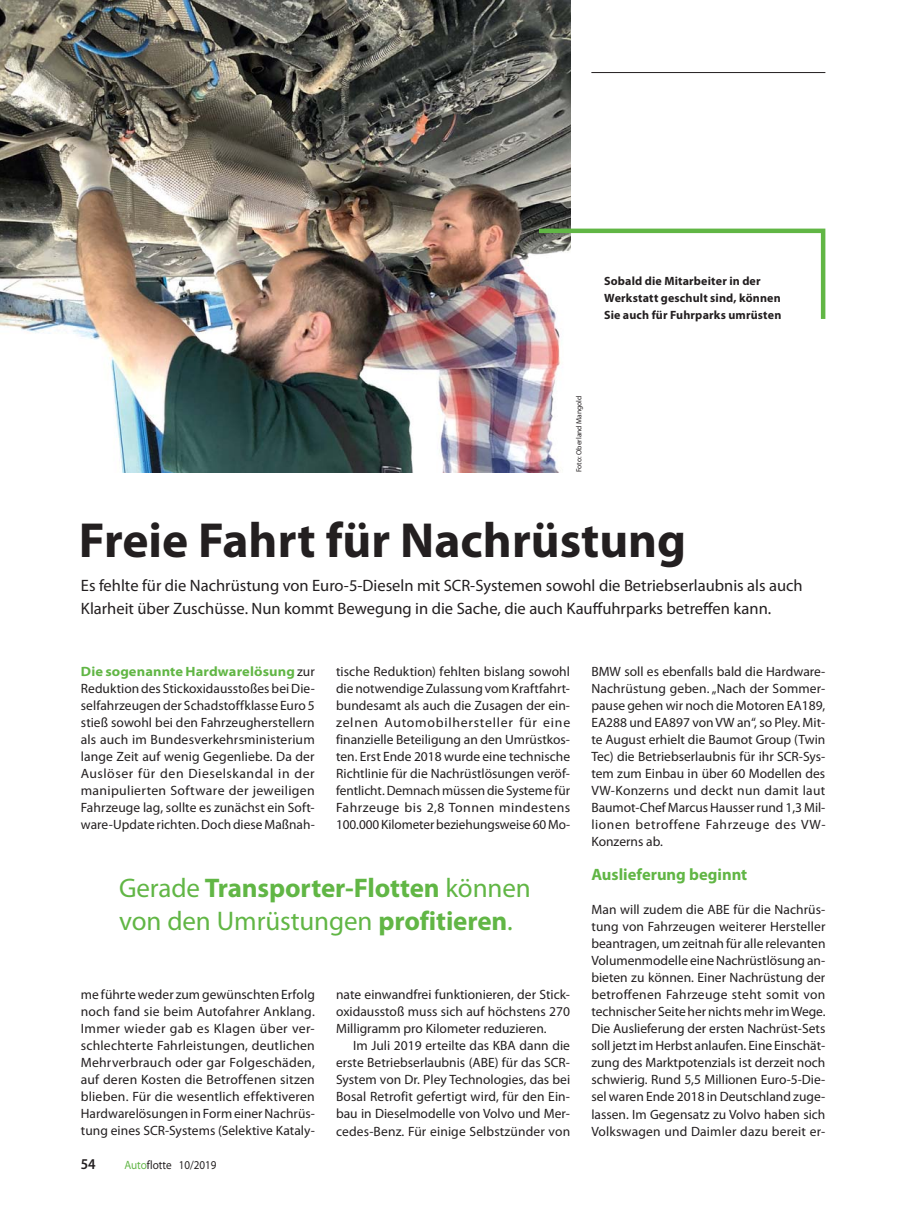
<style>
.page{position:relative;width:919px;height:1212px;background:#fff}
.page>*{position:absolute;margin:0;border:0;box-sizing:border-box;transform-origin:0 0}
.t1{font:700 49.5px "Myriad Pro";color:#231f20}
.t2{font:27px/33px "Myriad Pro";letter-spacing:-.005em;color:#61b645}
.t3{font:16.5px/22.5px "Myriad Pro";color:#231f20}
.t4{font:700 16.5px "Myriad Pro";color:#61b645}
.t5{font:600 semi-condensed 15px "Myriad Pro";color:#231f20}
.t6{font:13.5px/17px "Myriad Pro";color:#231f20;text-align:justify}
.t7{font:700 12px/17px "Myriad Pro";letter-spacing:.015em;color:#231f20}
.t8{font:semi-expanded 12px "Myriad Pro";color:#231f20;scale:.85 1}
.t9{font:7.5px "Myriad Pro";color:#231f20}
.s1{font-weight:700;font-stretch:semi-expanded;color:#61b645}
.s2{font-weight:700}
.s3{color:#61b645}
</style>
<div class="page">
<hr style="left:591px;top:72px;width:234px;height:1px;background:#231f20">
<img style="left:0;top:0;width:570px;height:472px">
<svg style="left:534px;top:226px;width:292px;height:97px"></svg>
<p class="t7" style="left:604px;top:274px;width:179px">Sobald die Mitarbeiter in der<br>Werkstatt geschult sind, können<br>Sie auch für Fuhrparks umrüsten</p>
<p class="t9" style="left:576px;top:472px;width:78px;rotate:-90deg">Foto: Oberland Mangold</p>
<h1 class="t1" style="left:79px;top:522px;width:608px">Freie Fahrt für Nachrüstung</h1>
<p class="t3" style="left:81px;top:576px;width:723px">Es fehlte für die Nachrüstung von Euro-5-Dieseln mit SCR-Systemen sowohl die Betriebserlaubnis als auch<br>Klarheit über Zuschüsse. Nun kommt Bewegung in die Sache, die auch Kauffuhrparks betreffen kann.</p>
<p class="t6" style="left:81px;top:664px;width:235px"><span class="s1">Die sogenannte Hardwarelösung</span> zur Reduktion des Stickoxidausstoßes bei Die&shy;selfahrzeugen der Schadstoffklasse Euro 5 stieß sowohl bei den Fahrzeugherstellern als auch im Bundesverkehrsministerium lange Zeit auf wenig Gegenliebe. Da der Auslöser für den Dieselskandal in der manipulierten Software der jeweiligen Fahrzeuge lag, sollte es zunächst ein Soft&shy;ware-Update richten. Doch diese Maßnah-</p>
<p class="t6" style="left:336px;top:664px;width:235px">tische Reduktion) fehlten bislang sowohl die notwendige Zulassung vom Kraftfahrt&shy;bundesamt als auch die Zusagen der ein&shy;zelnen Automobilhersteller für eine finanzielle Beteiligung an den Umrüstkos&shy;ten. Erst Ende 2018 wurde eine technische Richtlinie für die Nachrüstlösungen veröf&shy;fentlicht. Demnach müssen die Systeme für Fahrzeuge bis 2,8 Tonnen mindestens 100.000 Kilometer beziehungsweise 60 Mo-</p>
<h2 class="t2" style="left:119px;top:874px;width:413px">Gerade <span class="s2">Transporter-Flotten</span> können von den Umrüstungen <span class="s2">profitieren</span>.</h2>
<p class="t6" style="left:81px;top:988px;width:235px">me führte weder zum gewünschten Erfolg noch fand sie beim Autofahrer Anklang.<br>Immer wieder gab es Klagen über ver&shy;schlechterte Fahrleistungen, deutlichen Mehrverbrauch oder gar Folgeschäden, auf deren Kosten die Betroffenen sitzen blieben. Für die wesentlich effektiveren Hardwarelösungen in Form einer Nachrüs&shy;tung eines SCR-Systems (Selektive Kataly-</p>
<p class="t5" style="left:81px;top:1155px;width:16px">54</p>
<p class="t8" style="left:124px;top:1158px;width:110px"><span class="s3">Auto</span>flotte 10/2019</p>
<p class="t6" style="left:336px;top:988px;width:235px">nate einwandfrei funktionieren, der Stick&shy;oxidausstoß muss sich auf höchstens 270<br>Milligramm pro Kilometer reduzieren.</p>
<p class="t6" style="left:336px;top:1039px;width:235px;text-indent:17px">Im Juli 2019 erteilte das KBA dann die erste Betriebserlaubnis (ABE) für das SCR-System von Dr. Pley Technologies, das bei Bosal Retrofit gefertigt wird, für den Ein&shy;bau in Dieselmodelle von Volvo und Mer&shy;cedes-Benz. Für einige Selbstzünder von</p>
<p class="t6" style="left:591px;top:664px;width:235px">BMW soll es ebenfalls bald die Hardware-Nachrüstung geben. „Nach der Sommer&shy;pause gehen wir noch die Motoren EA189, EA288 und EA897 von VW an“, so Pley. Mit&shy;te August erhielt die Baumot Group (Twin Tec) die Betriebserlaubnis für ihr SCR-Sys&shy;tem zum Einbau in über 60 Modellen des VW-Konzerns und deckt nun damit laut Baumot-Chef Marcus Hausser rund 1,3 Mil&shy;lionen betroffene Fahrzeuge des VW-Konzerns ab.</p>
<p class="t4" style="left:591px;top:868px;width:157px">Auslieferung beginnt</p>
<p class="t6" style="left:591px;top:903px;width:236px">Man will zudem die ABE für die Nachrüs&shy;tung von Fahrzeugen weiterer Hersteller beantragen, um zeitnah für alle relevanten Volumenmodelle eine Nachrüstlösung an&shy;bieten zu können. Einer Nachrüstung der betroffenen Fahrzeuge steht somit von technischer Seite her nichts mehr im Wege.<br>Die Auslieferung der ersten Nachrüst-Sets soll jetzt im Herbst anlaufen. Eine Einschät&shy;zung des Marktpotenzials ist derzeit noch schwierig. Rund 5,5 Millionen Euro-5-Die&shy;sel waren Ende 2018 in Deutschland zuge&shy;lassen. Im Gegensatz zu Volvo haben sich Volkswagen und Daimler dazu bereit er-</p>
</div>
